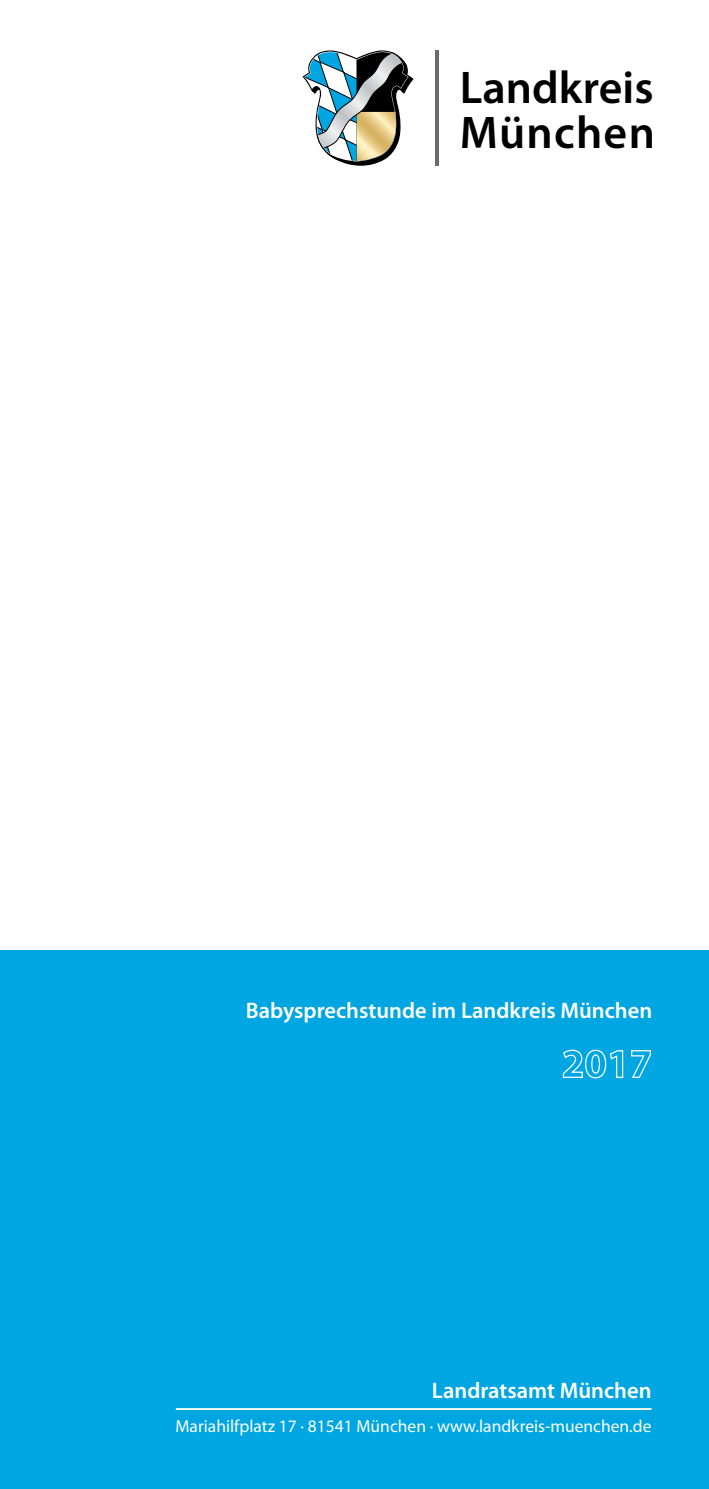
<style>
.page{position:relative;width:709px;height:1489px;background:#fff}
.page>*{position:absolute;margin:0;border:0;box-sizing:border-box;transform-origin:0 0}
.t1{font:600 46px "Myriad Pro";letter-spacing:.005em;color:#000}
.t2{font:600 46px "Myriad Pro";letter-spacing:.03em;color:#000}
.t3{font:600 22.5px "Myriad Pro";color:#fff}
.t4{font:17.5px "Myriad Pro";color:#fff}
</style>
<div class="page">
<div style="left:0;top:950px;width:709px;height:538px;background:#00a6e2"></div>
<svg style="left:562px;top:1049px;width:62px;height:29px"></svg>
<svg style="left:631px;top:1050px;width:20px;height:28px"></svg>
<svg style="left:302px;top:50px;width:111px;height:116px"></svg>
<hr style="left:435px;top:50px;width:3px;height:116px;background:#696a6f">
<hr style="left:176px;top:1407px;width:475px;height:2px;background:#fff">
<h1 class="t1" style="left:459px;top:58px;width:195px">Landkreis</h1>
<h1 class="t2" style="left:459px;top:103px;width:197px">München</h1>
<p class="t3" style="left:246px;top:996px;width:408px">Babysprechstunde im Landkreis München</p>
<p class="t3" style="left:432px;top:1375px;width:221px">Landratsamt München</p>
<p class="t4" style="left:175px;top:1415px;width:477px">Mariahilfplatz 17 · 81541 München · www.landkreis-muenchen.de</p>
</div>
